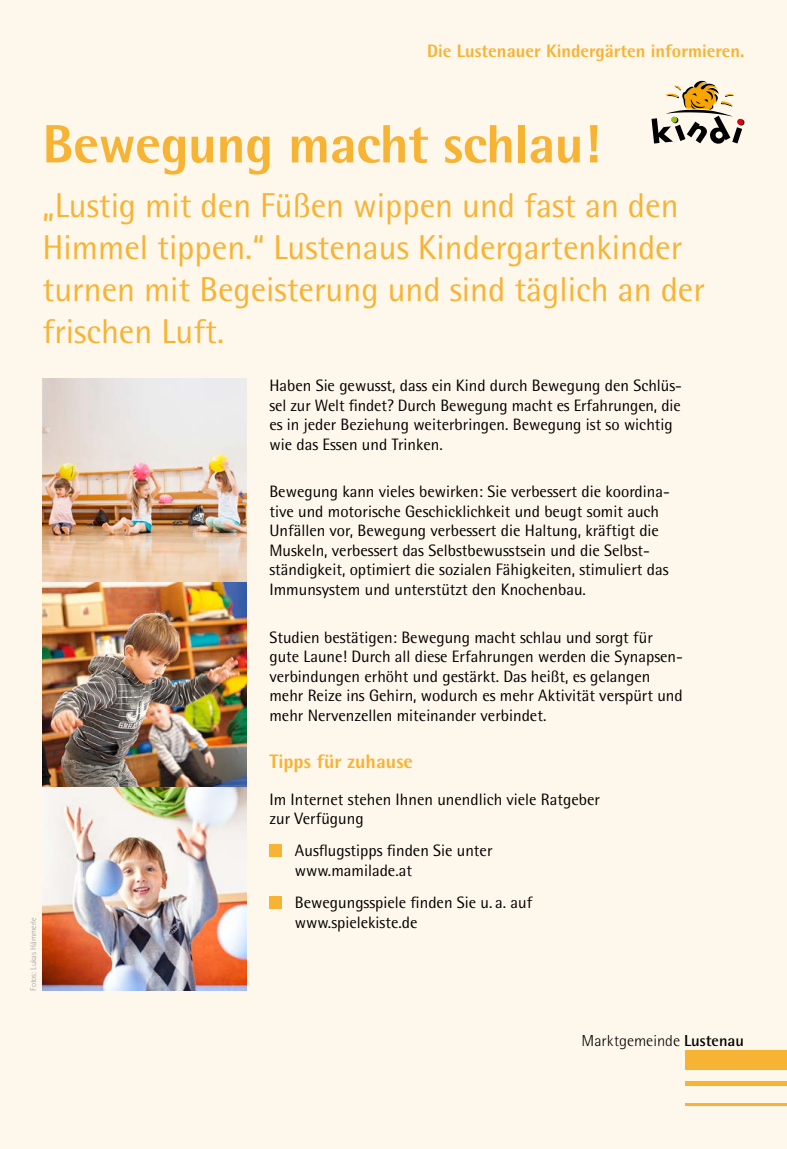
<style>
.page{position:relative;width:787px;height:1149px;background:#fff}
.page>*{position:absolute;margin:0;border:0;box-sizing:border-box;transform-origin:0 0}
.t1{font:800 54px "Rotis Semi Sans";letter-spacing:-.01em;color:#f7b334}
.t2{font:34.5px/42px "Rotis Semi Sans";color:#f7b334}
.t3{font:800 19.5px "Rotis Semi Sans";color:#f7b334}
.t4{font:800 18px "Rotis Semi Sans";color:#f7b334}
.t5{font:16.5px/19.5px "Rotis Semi Sans";color:#000}
.t6{font:300 15.9px "Rotis Semi Sans";color:#000;scale:1.06 1}
.t7{font:300 8.4px "Rotis Semi Sans";color:#9d9d9c}
.s1{font-weight:700}
</style>
<div class="page">
<div style="left:0;top:0;width:787px;height:1148px;background:#fef7eb"></div>
<div style="left:685px;top:1050px;width:102px;height:19px;background:#f7b334"></div>
<div style="left:685px;top:1081px;width:102px;height:5px;background:#f7b334"></div>
<hr style="left:685px;top:1102px;width:102px;height:2px;background:#f7b334">
<img style="left:43px;top:378px;width:203px;height:612px">
<svg style="left:651px;top:81px;width:93px;height:63px"></svg>
<div style="left:269px;top:844px;width:12px;height:12px;background:#f7b334"></div>
<div style="left:269px;top:895px;width:12px;height:12px;background:#f7b334"></div>
<p class="t4" style="left:427px;top:39px;width:319px">Die Lustenauer Kindergärten informieren.</p>
<p class="t1" style="left:43px;top:110px;width:559px">Bewegung macht schlau!</p>
<p class="t2" style="left:43px;top:184px;width:664px">„Lustig mit den Füßen wippen und fast an den Himmel tippen.“ Lustenaus Kindergartenkinder turnen mit Begeisterung und sind täglich an der frischen Luft.</p>
<p class="t7" style="left:28px;top:990px;width:75px;rotate:-90deg">Fotos: Lukas Hämmerle</p>
<p class="t5" style="left:269px;top:375px;width:414px">Haben Sie gewusst, dass ein Kind durch Bewegung den Schlüs&shy;sel zur Welt findet? Durch Bewegung macht es Erfahrungen, die es in jeder Beziehung weiterbringen. Bewegung ist so wichtig wie das Essen und Trinken.</p>
<p class="t5" style="left:269px;top:481px;width:402px">Bewegung kann vieles bewirken: Sie verbessert die koordina&shy;tive und motorische Geschicklichkeit und beugt somit auch Unfällen vor, Bewegung verbessert die Haltung, kräftigt die Muskeln, verbessert das Selbstbewusstsein und die Selbst&shy;ständigkeit, optimiert die sozialen Fähigkeiten, stimuliert das Immunsystem und unterstützt den Knochenbau.</p>
<p class="t5" style="left:269px;top:626px;width:415px">Studien bestätigen: Bewegung macht schlau und sorgt für gute Laune! Durch all diese Erfahrungen werden die Synapsen&shy;verbindungen erhöht und gestärkt. Das heißt, es gelangen mehr Reize ins Gehirn, wodurch es mehr Aktivität verspürt und mehr Nervenzellen miteinander verbindet.</p>
<p class="t3" style="left:269px;top:748px;width:145px">Tipps für zuhause</p>
<p class="t5" style="left:269px;top:789px;width:332px">Im Internet stehen Ihnen unendlich viele Ratgeber zur -Verfügung</p>
<p class="t5" style="left:295px;top:840px;width:199px">Ausflugstipps finden Sie unter www.mamilade.at</p>
<p class="t5" style="left:295px;top:892px;width:239px">Bewegungsspiele finden Sie u. a. auf www.spielekiste.de</p>
<p class="t6" style="left:581px;top:1030px;width:154px">Marktgemeinde <span class="s1">Lustenau</span></p>
</div>
